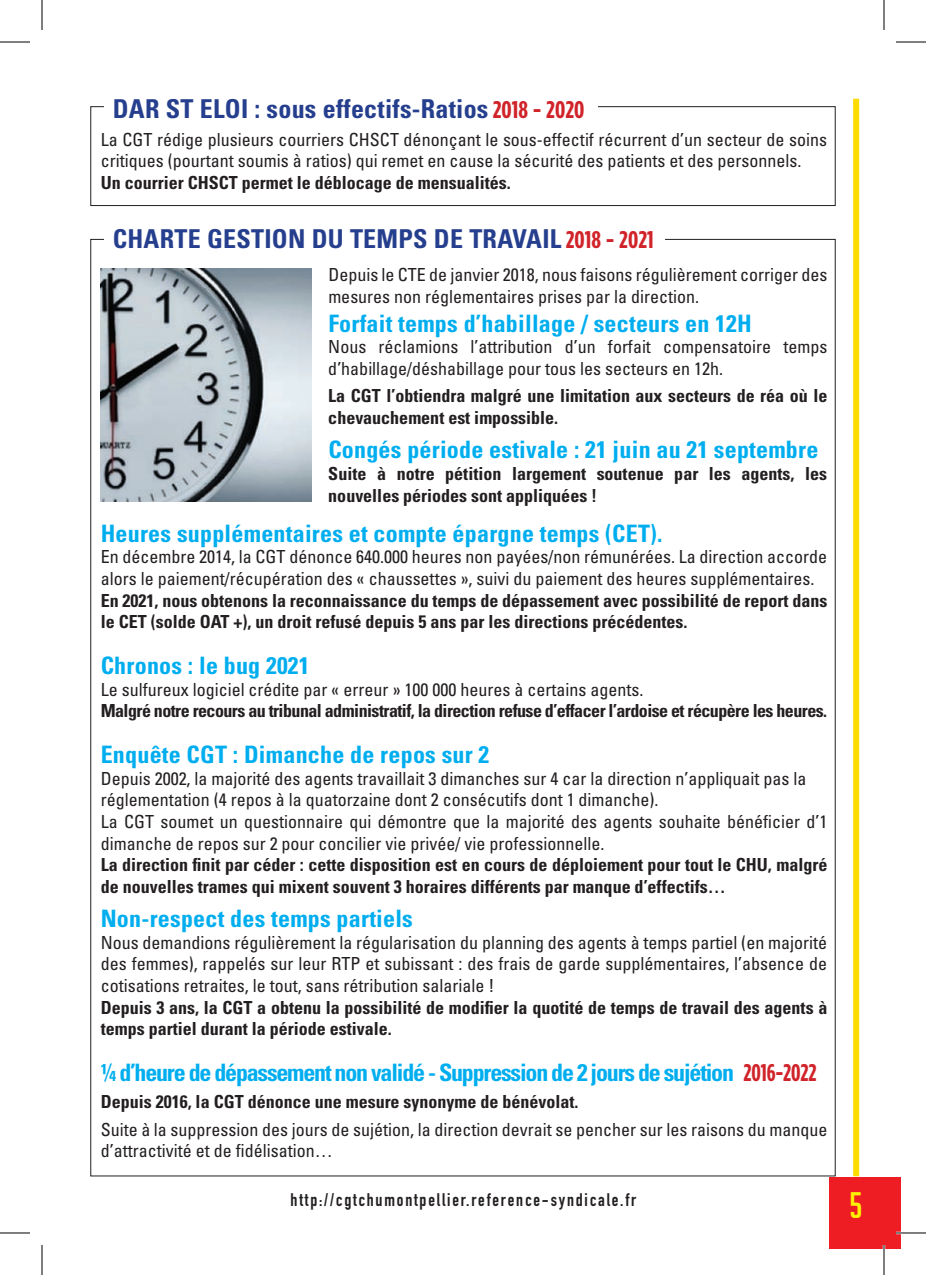
<style>
.page{position:relative;width:926px;height:1275px;background:#fff}
.page>*{position:absolute;margin:0;border:0;box-sizing:border-box;transform-origin:0 0}
.t1{font:36px "Big Noodle Titling";color:#fff101}
.t2{font:700 condensed 26px "Univers";letter-spacing:.01em;color:#253f8e}
.t3{font:700 condensed 24px "Univers";letter-spacing:.01em;color:#00aeef}
.t4{font:700 condensed 24px "Univers";letter-spacing:-.05em;color:#00aeef}
.t5{font:condensed 18px/21.6px "Univers";color:#231f20}
.t6{font:700 condensed 18px/21.6px "Univers";color:#231f20}
.t7{font:700 condensed 18px "Univers";letter-spacing:-.03em;color:#231f20}
.t8{font:700 18px "DIN Condensed";letter-spacing:.1em;color:#231f20}
.s1{font-family:"Gotham Condensed";font-stretch:normal;font-size:24px;color:#d1232a}
.s2{font-family:"Gotham Condensed";font-stretch:normal;color:#d1232a}
</style>
<div class="page">
<div style="left:90px;top:106px;width:745px;height:100px;border:1px solid #231f20"></div>
<div style="left:104px;top:99px;width:494px;height:19px;background:#fff"></div>
<div style="left:829px;top:1177px;width:72px;height:72px;background:#ee1d23"></div>
<div style="left:853px;top:99px;width:6px;height:1077px;background:#ffdc01"></div>
<img style="left:101px;top:269px;width:210px;height:232px">
<hr style="left:896px;top:1231px;width:30px;height:3px;background:#fff">
<hr style="left:883px;top:1245px;width:2px;height:30px;background:#fff">
<hr style="left:0;top:42px;width:30px;height:1px;background:#000">
<hr style="left:896px;top:42px;width:30px;height:1px;background:#000">
<hr style="left:0;top:1232px;width:30px;height:1px;background:#000">
<hr style="left:896px;top:1232px;width:30px;height:1px;background:#000">
<hr style="left:42px;top:0;width:1px;height:30px;background:#000">
<hr style="left:42px;top:1245px;width:1px;height:30px;background:#000">
<hr style="left:884px;top:0;width:1px;height:30px;background:#000">
<hr style="left:884px;top:1245px;width:1px;height:30px;background:#000">
<h2 class="t2" style="left:113px;top:93px;width:473px">DAR ST ELOI : sous effectifs-Ratios <span class="s1">2018 - 2020</span></h2>
<p class="t5" style="left:101px;top:128px;width:728px">La CGT rédige plusieurs courriers CHSCT dénonçant le sous-effectif récurrent d’un secteur de soins critiques (pourtant soumis à ratios) qui remet en cause la sécurité des patients et des personnels.</p>
<p class="t6" style="left:101px;top:172px;width:411px">Un courrier CHSCT permet le déblocage de mensualités.</p>
<h2 class="t2" style="left:113px;top:223px;width:542px">CHARTE GESTION DU TEMPS DE TRAVAIL <span class="s1">2018 - 2021</span></h2>
<p class="t5" style="left:328px;top:264px;width:500px">Depuis le CTE de janvier 2018, nous faisons régulièrement corriger des mesures non réglementaires prises par la direction.</p>
<h3 class="t3" style="left:328px;top:308px;width:425px">Forfait temps d’habillage / secteurs en 12H</h3>
<p class="t5" style="left:328px;top:336px;width:500px">Nous réclamions l’attribution d’un forfait compensatoire temps d’habillage/déshabillage pour tous les secteurs en 12h.</p>
<p class="t6" style="left:328px;top:385px;width:500px">La CGT l’obtiendra malgré une limitation aux secteurs de réa où le chevauchement est impossible.</p>
<h3 class="t3" style="left:328px;top:435px;width:492px">Congés période estivale : 21 juin au 21 septembre</h3>
<p class="t6" style="left:328px;top:463px;width:500px">Suite à notre pétition largement soutenue par les agents, les nouvelles périodes sont appliquées !</p>
<h3 class="t3" style="left:101px;top:518px;width:563px">Heures supplémentaires et compte épargne temps (CET).</h3>
<p class="t5" style="left:101px;top:546px;width:728px">En décembre 2014, la CGT dénonce 640.000 heures non payées/non rémunérées. La direction accorde alors le paiement/récupération des « chaussettes », suivi du paiement des heures supplémentaires.</p>
<p class="t6" style="left:101px;top:589px;width:728px">En 2021, nous obtenons la reconnaissance du temps de dépassement avec possibilité de report dans le CET (solde OAT +), un droit refusé depuis 5 ans par les directions précédentes.</p>
<h3 class="t3" style="left:101px;top:651px;width:210px">Chronos : le bug 2021</h3>
<p class="t5" style="left:101px;top:678px;width:544px">Le sulfureux logiciel crédite par « erreur » 100 000 heures à certains agents.</p>
<p class="t7" style="left:101px;top:700px;width:728px">Malgré notre recours au tribunal administratif, la direction refuse d’effacer l’ardoise et récupère les heures.</p>
<h3 class="t3" style="left:101px;top:740px;width:390px">Enquête CGT : Dimanche de repos sur 2</h3>
<p class="t5" style="left:101px;top:767px;width:728px">Depuis 2002, la majorité des agents travaillait 3 dimanches sur 4 car la direction n’appliquait pas la réglementation (4 repos à la quatorzaine dont 2 consécutifs dont 1 dimanche).<br>La CGT soumet un questionnaire qui démontre que la majorité des agents souhaite bénéficier d’1 dimanche de repos sur 2 pour concilier vie privée/ vie professionnelle.</p>
<p class="t6" style="left:101px;top:854px;width:728px">La direction finit par céder : cette disposition est en cours de déploiement pour tout le CHU, malgré de nouvelles trames qui mixent souvent 3 horaires différents par manque d’effectifs…</p>
<h3 class="t3" style="left:101px;top:904px;width:314px">Non-respect des temps partiels</h3>
<p class="t5" style="left:101px;top:931px;width:728px;text-align:justify">Nous demandions régulièrement la régularisation du planning des agents à temps partiel (en majorité des femmes), rappelés sur leur RTP et subissant : des frais de garde supplémentaires, l’absence de cotisations retraites, le tout, sans rétribution salariale !</p>
<p class="t6" style="left:101px;top:996px;width:728px">Depuis 3 ans, la CGT a obtenu la possibilité de modifier la quotité de temps de travail des agents à temps partiel durant la période estivale.</p>
<h3 class="t4" style="left:101px;top:1057px;width:717px">¼ d’heure de dépassement non validé - Suppression de 2 jours de sujétion <span class="s2">2016-2022</span></h3>
<p class="t6" style="left:101px;top:1091px;width:479px">Depuis 2016, la CGT dénonce une mesure synonyme de bénévolat.</p>
<p class="t5" style="left:101px;top:1118px;width:728px">Suite à la suppression des jours de sujétion, la direction devrait se pencher sur les raisons du manque d’attractivité et de fidélisation…</p>
<p class="t8" style="left:291px;top:1188px;width:347px">http://cgtchumontpellier.reference-syndicale.fr</p>
<h1 class="t1" style="left:849px;top:1185px;width:15px">5</h1>
</div>
